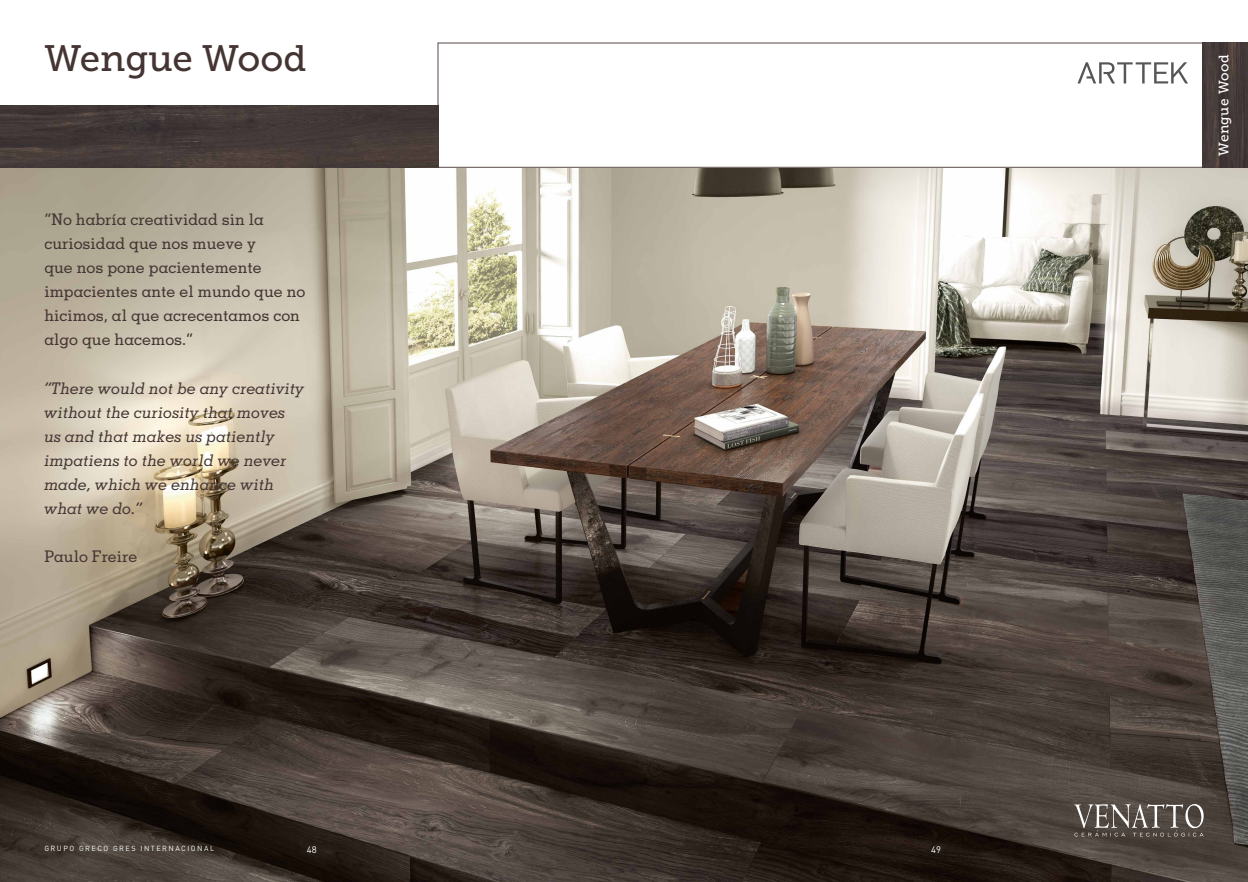
<style>
.page{position:relative;width:1248px;height:882px;background:#fff}
.page>*{position:absolute;margin:0;border:0;box-sizing:border-box;transform-origin:0 0}
.t1{font:36.7px "Museo Slab 500";color:#443533}
.t2{font:500 16px/24px "Memphis";color:#443533}
.t3{font:italic 500 16px/24px "Memphis";color:#443533}
.t4{font:13.6px "Museo Slab 500";letter-spacing:.03em;color:#fff}
.t5{font:9.4px "DIN Pro";color:#fff}
.t6{font:7.3px "DIN Pro";letter-spacing:.2em;color:#fff}
</style>
<div class="page">
<img style="left:0;top:168px;width:1247px;height:714px">
<svg style="left:437px;top:42px;width:764px;height:126px"></svg>
<img style="left:0;top:105px;width:438px;height:63px">
<svg style="left:1074px;top:804px;width:129px;height:32px;background:#6e6661"></svg>
<img style="left:1201px;top:42px;width:46px;height:126px">
<svg style="left:1077px;top:62px;width:110px;height:21px"></svg>
<h1 class="t1" style="left:44px;top:37px;width:264px">Wengue Wood</h1>
<p class="t2" style="left:44px;top:208px;width:262px">“No habría creatividad sin la curiosidad que nos mueve y<br>que nos pone pacientemente impacientes ante el mundo que no hicimos, al que acrecentamos con algo que hacemos.”</p>
<p class="t3" style="left:44px;top:376px;width:262px">“There would not be any creativity without the curiosity that moves us and that makes us patiently impatiens to the world we never made, which we enhance with what we do.”</p>
<p class="t2" style="left:44px;top:544px;width:94px">Paulo Freire</p>
<p class="t6" style="left:44px;top:843px;width:171px">GRUPO GRECO GRES INTERNACIONAL</p>
<p class="t5" style="left:307px;top:842px;width:11px">48</p>
<p class="t5" style="left:931px;top:842px;width:11px">49</p>
<p class="t4" style="left:1215px;top:156px;width:103px;rotate:-90deg">Wengue Wood</p>
</div>
